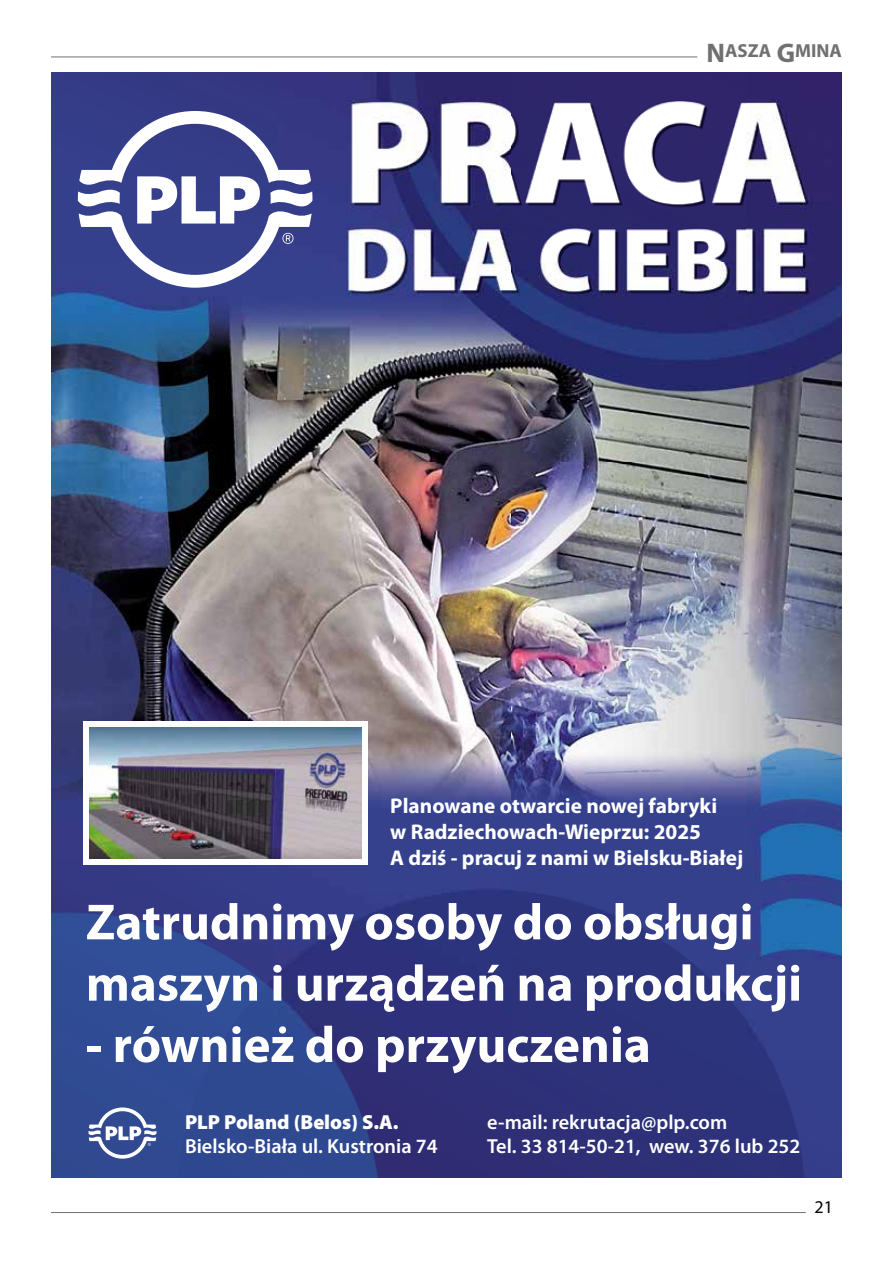
<style>
.page{position:relative;width:893px;height:1263px;background:#fff}
.page>*{position:absolute;margin:0;border:0;box-sizing:border-box;transform-origin:0 0}
.t1{font:700 51.15px/61.3px "Myriad Pro";color:#fff}
.t2{font:700 21.3px/25.7px "Myriad Pro";color:#fff}
.t3{font:600 20.4px/24.5px "Myriad Pro";color:#fff}
.t4{font:900 20.4px "Myriad Pro";color:#fff}
.t5{font:700 18.9px "Myriad Pro";color:#707070}
.t6{font:18px "Myriad Pro";color:#000}
.s1{font-size:27px}
</style>
<div class="page">
<hr style="left:51px;top:57px;width:646px;height:1px;background:#707070">
<hr style="left:51px;top:1212px;width:755px;height:1px;background:#707070">
<img style="left:51px;top:72px;width:791px;height:1106px">
<svg style="left:78px;top:111px;width:234px;height:177px"></svg>
<div style="left:83px;top:721px;width:285px;height:143px;background:#fff"></div>
<img style="left:90px;top:727px;width:271px;height:131px">
<svg style="left:88px;top:1107px;width:68px;height:52px"></svg>
<p class="t5" style="left:706px;top:39px;width:137px"><span class="s1">N</span>ASZA <span class="s1">G</span>MINA</p>
<p class="t2" style="left:390px;top:792px;width:354px">Planowane otwarcie nowej fabryki<br>w Radziechowach-Wieprzu: 2025<br>A dziś - pracuj z nami w Bielsku-Białej</p>
<h1 class="t1" style="left:86px;top:890px;width:718px">Zatrudnimy osoby do obsługi maszyn i urządzeń na produkcji</h1>
<h1 class="t1" style="left:86px;top:1012px;width:566px">- również do przyuczenia</h1>
<p class="t4" style="left:185px;top:1108px;width:215px">PLP Poland (Belos) S.A.</p>
<p class="t3" style="left:185px;top:1133px;width:254px">Bielsko-Biała ul. Kustronia 74</p>
<p class="t3" style="left:487px;top:1109px;width:315px">e-mail: rekrutacja@plp.com<br>Tel. 33 814-50-21, wew. 376 lub 252</p>
<p class="t6" style="left:815px;top:1196px;width:20px">21</p>
</div>
